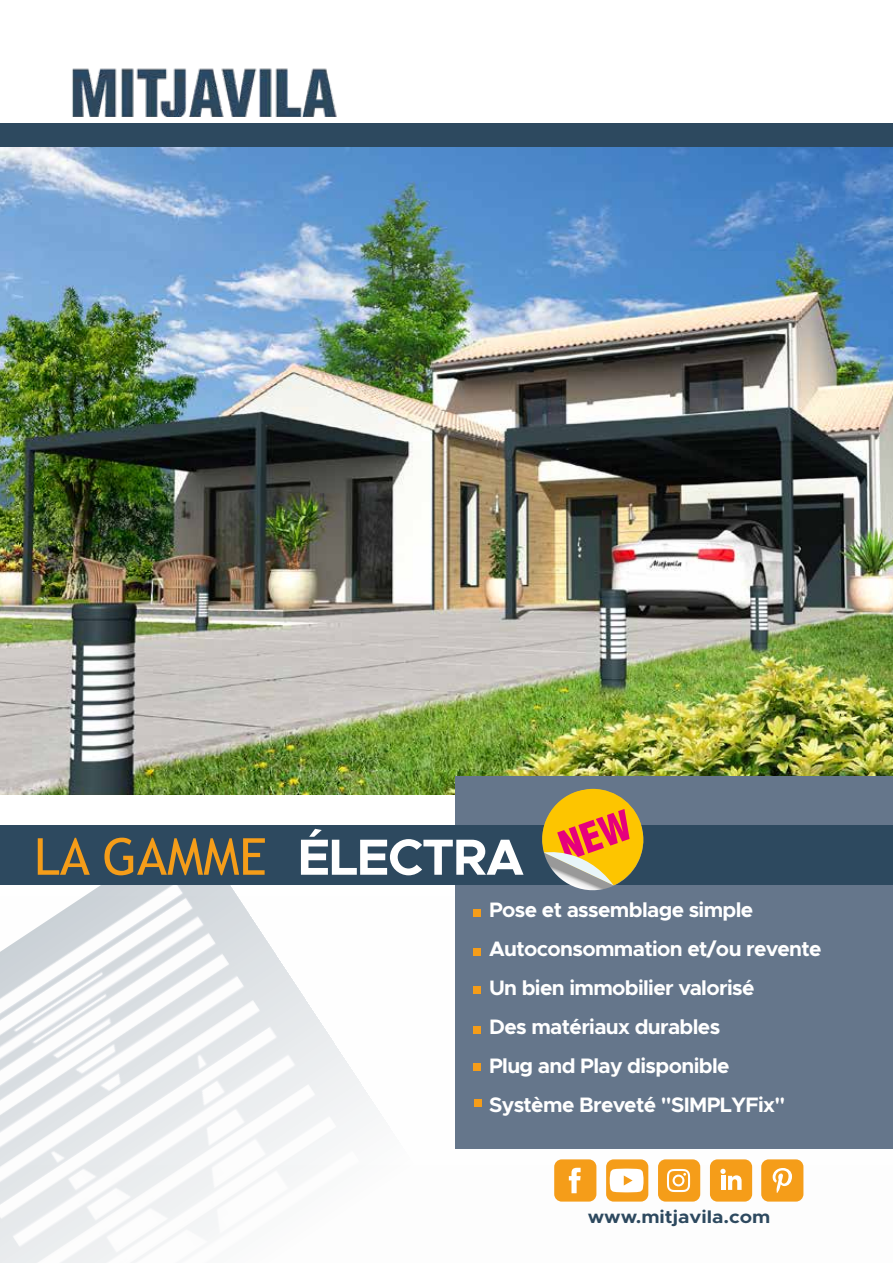
<style>
.page{position:relative;width:893px;height:1263px;background:#fff}
.page>*{position:absolute;margin:0;border:0;box-sizing:border-box;transform-origin:0 0}
.t1{font:51px "Trebuchet MS";color:#f59d19}
.t2{font:700 21px/39px "Metropolis";letter-spacing:-.03em;color:#fff}
.t3{font:700 18px "Metropolis";color:#2d495f;scale:1.09 1}
.s1{font-family:"Metropolis";font-weight:700;color:#fff}
</style>
<div class="page">
<img style="left:0;top:147px;width:893px;height:648px">
<div style="left:0;top:123px;width:893px;height:24px;background:#2d495f"></div>
<img style="left:72px;top:68px;width:265px;height:49px">
<img style="left:0;top:884px;width:421px;height:379px">
<div style="left:455px;top:776px;width:438px;height:372px;background:#65768b"></div>
<div style="left:0;top:825px;width:893px;height:59px;background:#2d495f"></div>
<div style="left:554px;top:1159px;width:42px;height:42px;background:#f59d19;border-radius:8px"></div>
<svg style="left:569px;top:1168px;width:12px;height:25px"></svg>
<div style="left:761px;top:1159px;width:42px;height:42px;background:#f59d19;border-radius:8px"></div>
<svg style="left:773px;top:1168px;width:19px;height:25px"></svg>
<div style="left:710px;top:1159px;width:42px;height:42px;background:#f59d19;border-radius:8px"></div>
<svg style="left:720px;top:1169px;width:22px;height:21px"></svg>
<div style="left:606px;top:1159px;width:42px;height:42px;background:#f59d19;border-radius:8px"></div>
<svg style="left:610px;top:1168px;width:33px;height:24px"></svg>
<div style="left:658px;top:1159px;width:42px;height:42px;background:#f59d19;border-radius:8px"></div>
<svg style="left:667px;top:1169px;width:23px;height:23px"></svg>
<div style="left:473px;top:909px;width:7px;height:8px;background:#f59d19"></div>
<div style="left:473px;top:948px;width:7px;height:7px;background:#f59d19"></div>
<div style="left:473px;top:986px;width:7px;height:7px;background:#f59d19"></div>
<div style="left:473px;top:1026px;width:7px;height:7px;background:#f59d19"></div>
<div style="left:473px;top:1063px;width:7px;height:7px;background:#f59d19"></div>
<div style="left:474px;top:1099px;width:8px;height:8px;background:#f59d19"></div>
<svg style="left:538px;top:789px;width:110px;height:102px"></svg>
<h1 class="t1" style="left:34px;top:824px;width:492px">LA GAMME <span class="s1">ÉLECTRA</span></h1>
<p class="t2" style="left:489px;top:890px;width:334px">Pose et assemblage simple<br>Autoconsommation et/ou revente<br>Un bien immobilier valorisé<br>Des matériaux durables<br>Plug and Play disponible<br>Système Breveté "SIMPLYFix"</p>
<p class="t3" style="left:588px;top:1206px;width:169px">www.mitjavila.com</p>
</div>
